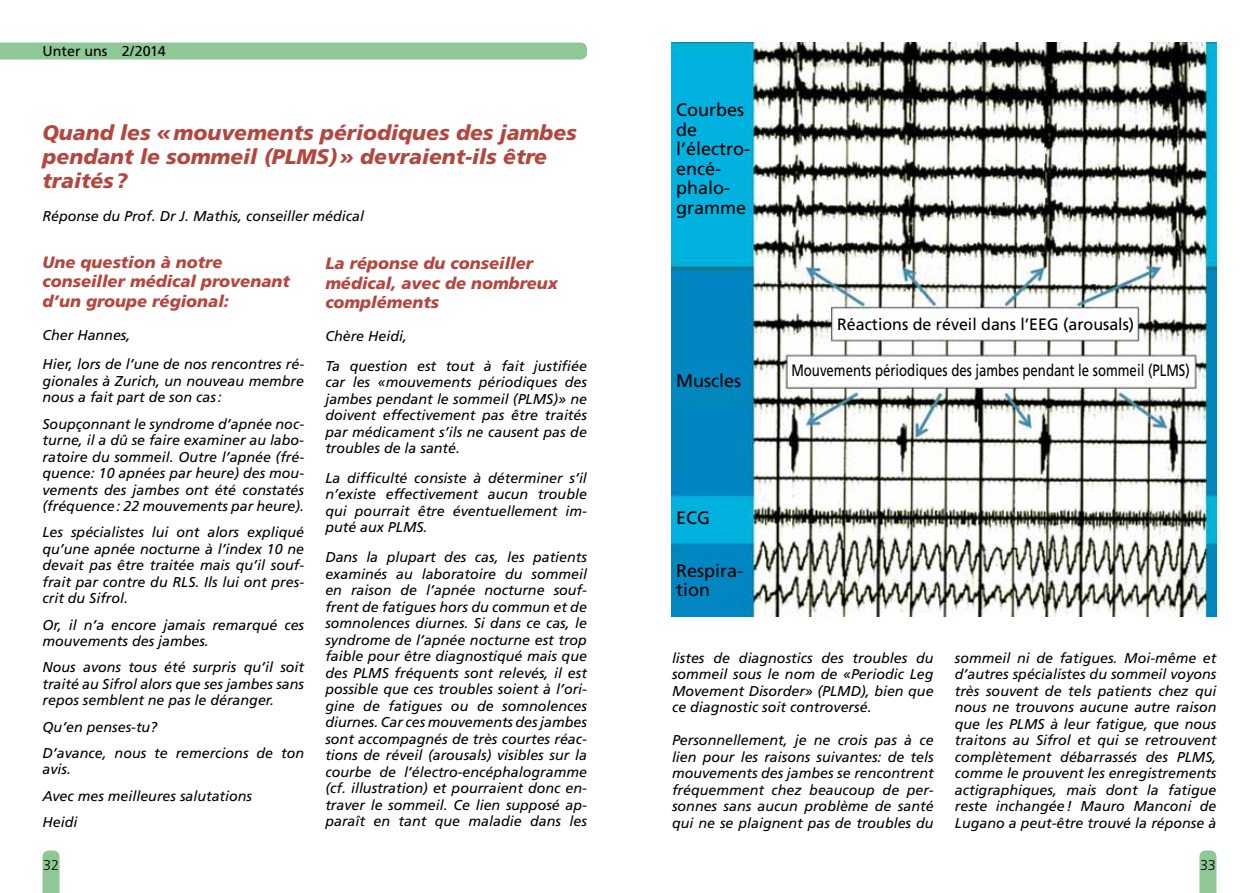
<style>
.page{position:relative;width:1259px;height:893px;background:#fff}
.page>*{position:absolute;margin:0;border:0;box-sizing:border-box;transform-origin:0 0}
.t1{font:italic 900 21px/24px "Frutiger";color:#b3473f}
.t2{font:18px/19.5px "Frutiger";color:#000}
.t3{font:italic 900 16.5px/19.5px "Frutiger";color:#b3473f}
.t4{font:16.5px "Frutiger";color:#000;scale:.8 1}
.t5{font:16.5px "Frutiger";color:#000}
.t6{font:italic 14.25px/16.5px "Frutiger";color:#000;text-align:justify}
.t7{font:14.25px "Frutiger";color:#000}
.t8{font:300 14.25px "Frutiger";color:#000}
</style>
<div class="page">
<div style="left:0;top:43px;width:587px;height:17px;background:#90c796"></div>
<svg style="left:43px;top:850px;width:17px;height:43px"></svg>
<svg style="left:1199px;top:850px;width:17px;height:43px"></svg>
<img style="left:672px;top:43px;width:544px;height:574px">
<p class="t7" style="left:43px;top:43px;width:125px">Unter uns 2/2014</p>
<h1 class="t1" style="left:43px;top:120px;width:536px">Quand les «mouvements périodiques des jambes pendant le sommeil (PLMS)» devraient-ils être traités?</h1>
<p class="t6" style="left:43px;top:207px;width:323px">Réponse du Prof. Dr J. Mathis, conseiller médical</p>
<p class="t3" style="left:325px;top:253px;width:234px">La réponse du conseiller médical, avec de nombreux compléments</p>
<p class="t6" style="left:325px;top:321px;width:263px;line-height:29.7px">Chère Heidi,<br>Ta question est tout à fait justifiée</p>
<p class="t6" style="left:325px;top:374px;width:263px">car les «mouvements périodiques des jambes pendant le sommeil (PLMS)» ne doivent effectivement pas être traités par médicament s’ils ne causent pas de troubles de la santé.</p>
<p class="t6" style="left:325px;top:470px;width:263px">La difficulté consiste à déterminer s’il n’existe effectivement aucun trouble qui pourrait être éventuellement im&shy;puté aux PLMS.</p>
<p class="t6" style="left:325px;top:549px;width:263px">Dans la plupart des cas, les patients examinés au laboratoire du sommeil en raison de l’apnée nocturne souf&shy;frent de fatigues hors du commun et de somnolences diurnes. Si dans ce cas, le syndrome de l’apnée nocturne est trop faible pour être diagnostiqué mais que des PLMS fréquents sont relevés, il est possible que ces troubles soient à l’ori&shy;gine de fatigues ou de somnolences diurnes. Car ces mouvements des jambes sont accompagnés de très courtes réac&shy;tions de réveil (arousals) visibles sur la courbe de l’électro-encéphalogramme (cf. illustration) et pourraient donc en&shy;traver le sommeil. Ce lien supposé ap&shy;paraît en tant que maladie dans les</p>
<p class="t3" style="left:43px;top:252px;width:249px">Une question à notre conseiller médical provenant d’un groupe régional:</p>
<p class="t6" style="left:43px;top:320px;width:263px;line-height:29.2px">Cher Hannes,<br>Hier, lors de l’une de nos rencontres ré-</p>
<p class="t6" style="left:43px;top:372px;width:263px">gionales à Zurich, un nouveau membre nous a fait part de son cas:</p>
<p class="t6" style="left:43px;top:415px;width:263px">Soupçonnant le syndrome d’apnée noc&shy;turne, il a dû se faire examiner au labo&shy;ratoire du sommeil. Outre l’apnée (fré&shy;quence: 10 apnées par heure) des mou&shy;vements des jambes ont été constatés (fréquence: 22 mouvements par heure).</p>
<p class="t6" style="left:43px;top:524px;width:263px">Les spécialistes lui ont alors expliqué qu’une apnée nocturne à l’index 10 ne devait pas être traitée mais qu’il souf&shy;frait par contre du RLS. Ils lui ont pres&shy;crit du Sifrol.</p>
<p class="t6" style="left:43px;top:616px;width:263px">Or, il n’a encore jamais remarqué ces mouvements des jambes.</p>
<p class="t6" style="left:43px;top:659px;width:263px">Nous avons tous été surpris qu’il soit traité au Sifrol alors que ses jambes sans repos semblent ne pas le déranger.</p>
<p class="t6" style="left:43px;top:713px;width:263px;line-height:26.2px">Qu’en penses-tu?<br>D’avance, nous te remercions de ton</p>
<p class="t6" style="left:43px;top:756px;width:211px;line-height:26.2px;text-align:left">avis.<br>Avec mes meilleures salutations<br>Heidi</p>
<p class="t8" style="left:43px;top:857px;width:17px">32</p>
<p class="t2" style="left:676px;top:100px;width:74px">Courbes de l’électro&shy;encé&shy;phalo&shy;gramme</p>
<p class="t2" style="left:676px;top:371px;width:66px">Muscles</p>
<p class="t5" style="left:837px;top:314px;width:299px">Réactions de réveil dans l’EEG (arousals)</p>
<p class="t4" style="left:791px;top:360px;width:499px">Mouvements périodiques des jambes pendant le sommeil (PLMS)</p>
<p class="t2" style="left:676px;top:507px;width:36px">ECG</p>
<p class="t2" style="left:676px;top:561px;width:69px">Respira&shy;tion</p>
<p class="t6" style="left:672px;top:649px;width:263px">listes de diagnostics des troubles du sommeil sous le nom de «Periodic Leg Movement Disorder» (PLMD), bien que ce diagnostic soit controversé.</p>
<p class="t6" style="left:672px;top:732px;width:263px">Personnellement, je ne crois pas à ce lien pour les raisons suivantes: de tels mouvements des jambes se rencontrent fréquemment chez beaucoup de per&shy;sonnes sans aucun problème de santé qui ne se plaignent pas de troubles du</p>
<p class="t6" style="left:955px;top:649px;width:263px">sommeil ni de fatigues. Moi-même et d’autres spécialistes du sommeil voyons très souvent de tels patients chez qui nous ne trouvons aucune autre raison que les PLMS à leur fatigue, que nous traitons au Sifrol et qui se retrouvent complètement débarrassés des PLMS, comme le prouvent les enregistrements actigraphiques, mais dont la fatigue reste inchangée! Mauro Manconi de Lugano a peut-être trouvé la réponse à</p>
<p class="t8" style="left:1200px;top:857px;width:17px">33</p>
</div>
